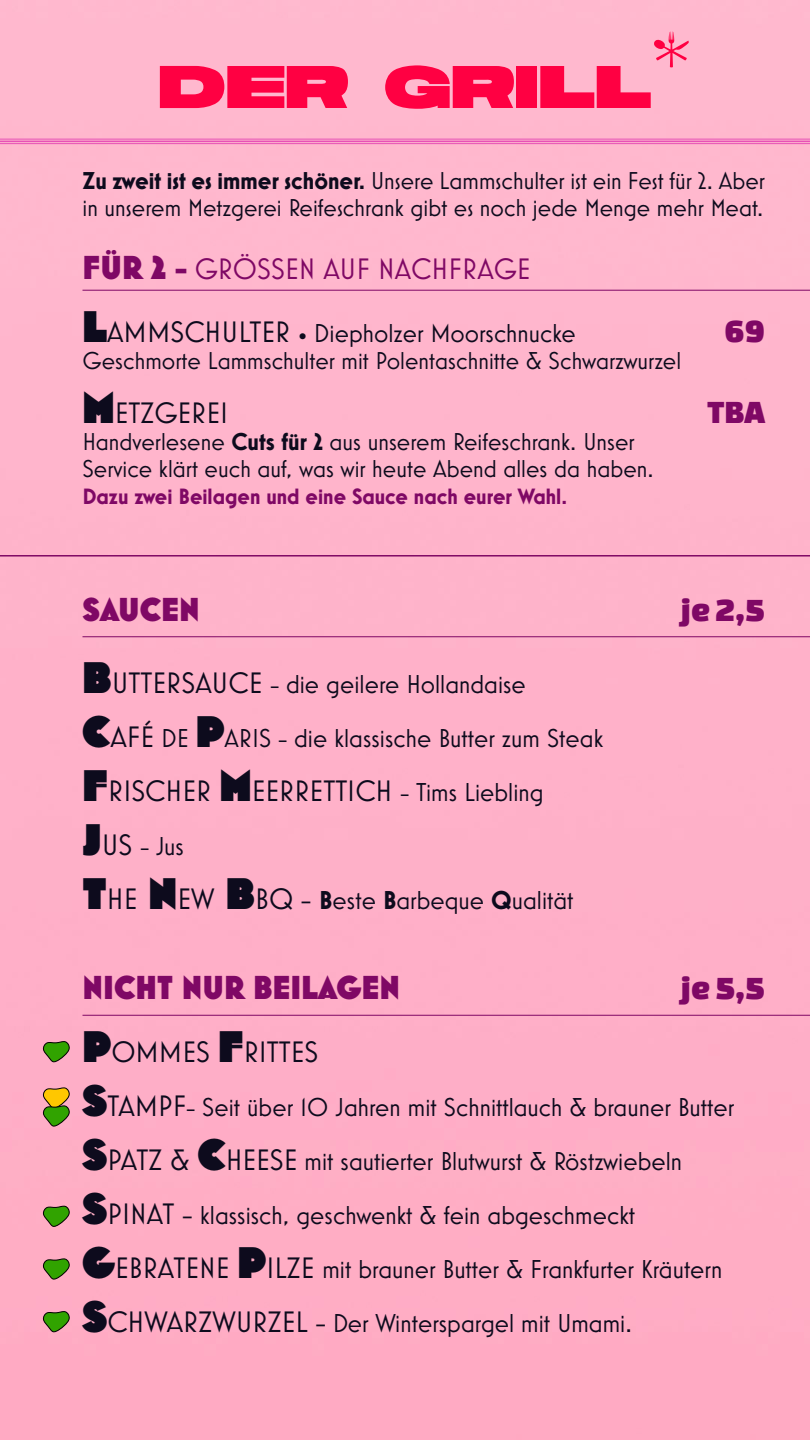
<style>
.page{position:relative;width:810px;height:1440px;background:#ffb1c9}
.page>*{position:absolute;margin:0;border:0;box-sizing:border-box;transform-origin:0 0}
.t1{font:60px "NF Ultra";color:#ff0042}
.t2{font:800 33.75px "Mostra Nuova Alt D";color:#7f0865}
.t3{font:33.75px "Changa One";color:#7f0865}
.t4{font:30px "Mostra Nuova Alt D";color:#0d0b1d}
.t5{font:30px "Mostra Nuova Alt D";color:#7f0865}
.t6{font:26.25px/54px "Mostra Nuova Alt D";color:#0d0b1d}
.t7{font:24.75px/27px "Mostra Nuova Alt D";color:#0d0b1d}
.t8{font:24.75px/27px "Mostra Nuova";color:#0d0b1d}
.t9{font:700 22.5px "Mostra Nuova Alt D";color:#7f0865}
.s1{font-weight:700}
.s2{font-weight:800;font-size:33.75px}
.s3{font-weight:700;font-size:33.75px}
.s4{font-weight:900;font-size:45px}
.s5{font-size:30px}
.s6{font-size:26.25px}
</style>
<div class="page">
<hr style="left:0;top:139px;width:810px;height:1px;background:#e751b6">
<hr style="left:0;top:141px;width:810px;height:1px;background:#e751b6">
<hr style="left:0;top:143px;width:810px;height:1px;background:#e751b6">
<svg style="left:653px;top:31px;width:36px;height:37px"></svg>
<hr style="left:82px;top:637px;width:728px;height:1px;background:#7f0865">
<hr style="left:82px;top:1015px;width:728px;height:1px;background:#7f0865">
<hr style="left:82px;top:290px;width:728px;height:1px;background:#7f0865">
<hr style="left:0;top:555px;width:810px;height:2px;background:#7f0865">
<svg style="left:43px;top:1311px;width:27px;height:21px"></svg>
<svg style="left:43px;top:1041px;width:27px;height:21px"></svg>
<svg style="left:43px;top:1087px;width:27px;height:40px"></svg>
<svg style="left:43px;top:1206px;width:27px;height:21px"></svg>
<svg style="left:43px;top:1258px;width:27px;height:22px"></svg>
<h1 class="t1" style="left:158px;top:65px;width:495px">DER GRILL</h1>
<p class="t8" style="left:82px;top:167px;width:684px"><span class="s1">Zu zweit ist es immer schöner.</span> Unsere Lammschulter ist ein Fest für 2. Aber in unserem Metzgerei Reifeschrank gibt es noch jede Menge mehr Meat.</p>
<p class="t5" style="left:82px;top:252px;width:449px"><span class="s2">FÜR 2</span> <span class="s3">-</span> GRÖSSEN AUF NACHFRAGE</p>
<p class="t6" style="left:82px;top:306px;width:495px"><span class="s4">L</span><span class="s5">AMMSCHULTER</span> • Diepholzer Moorschnucke</p>
<p class="t7" style="left:82px;top:347px;width:600px">Geschmorte Lammschulter mit Polentaschnitte &amp; Schwarzwurzel</p>
<p class="t4" style="left:82px;top:396px;width:147px"><span class="s4">M</span>ETZGEREI</p>
<p class="t7" style="left:82px;top:428px;width:573px">Handverlesene <span class="s1">Cuts für 2</span> aus unserem Reifeschrank. Unser<br>Service klärt euch auf, was wir heute Abend alles da haben.</p>
<p class="t9" style="left:82px;top:483px;width:486px">Dazu zwei Beilagen und eine Sauce nach eurer Wahl.</p>
<p class="t3" style="left:725px;top:312px;width:42px">69</p>
<p class="t3" style="left:708px;top:393px;width:59px">TBA</p>
<p class="t2" style="left:82px;top:590px;width:119px">SAUCEN</p>
<p class="t6" style="left:82px;top:657px;width:522px"><span class="s4">B</span><span class="s5">UTTERSAUCE</span> - die geilere Hollandaise<br><span class="s4">C</span><span class="s5">AFÉ</span> DE <span class="s4">P</span>ARIS - die klassische Butter zum Steak</p>
<p class="t4" style="left:82px;top:774px;width:463px"><span class="s4">F</span>RISCHER <span class="s4">M</span>EERRETTICH <span class="s6">- Tims Liebling</span></p>
<p class="t6" style="left:82px;top:819px;width:493px"><span class="s4">J</span><span class="s5">US</span> - Jus<br><span class="s4">T</span><span class="s5">HE</span> <span class="s4">N</span><span class="s5">EW</span> <span class="s4">B</span><span class="s5">BQ -</span> <span class="s1">B</span>este <span class="s1">B</span>arbeque <span class="s1">Q</span>ualität</p>
<p class="t2" style="left:82px;top:968px;width:319px">NICHT NUR BEILAGEN</p>
<p class="t3" style="left:681px;top:591px;width:86px">je 2,5</p>
<p class="t3" style="left:681px;top:969px;width:86px">je 5,5</p>
<p class="t4" style="left:82px;top:1035px;width:237px"><span class="s4">P</span>OMMES <span class="s4">F</span>RITTES</p>
<p class="t6" style="left:82px;top:1080px;width:653px"><span class="s4">S</span><span class="s5">TAMPF</span>- Seit über 10 Jahren mit Schnittlauch &amp; brauner Butter <span class="s4">S</span><span class="s5">PATZ &amp;</span> <span class="s4">C</span><span class="s5">HEESE</span> mit sautierter Blutwurst &amp; Röstzwiebeln <span class="s4">S</span><span class="s5">PINAT -</span> klassisch, geschwenkt &amp; fein abgeschmeckt <span class="s4">G</span><span class="s5">EBRATENE</span> <span class="s4">P</span><span class="s5">ILZE</span> mit brauner Butter &amp; Frankfurter Kräutern <span class="s4">S</span><span class="s5">CHWARZWURZEL -</span> Der Winterspargel mit Umami.</p>
</div>
